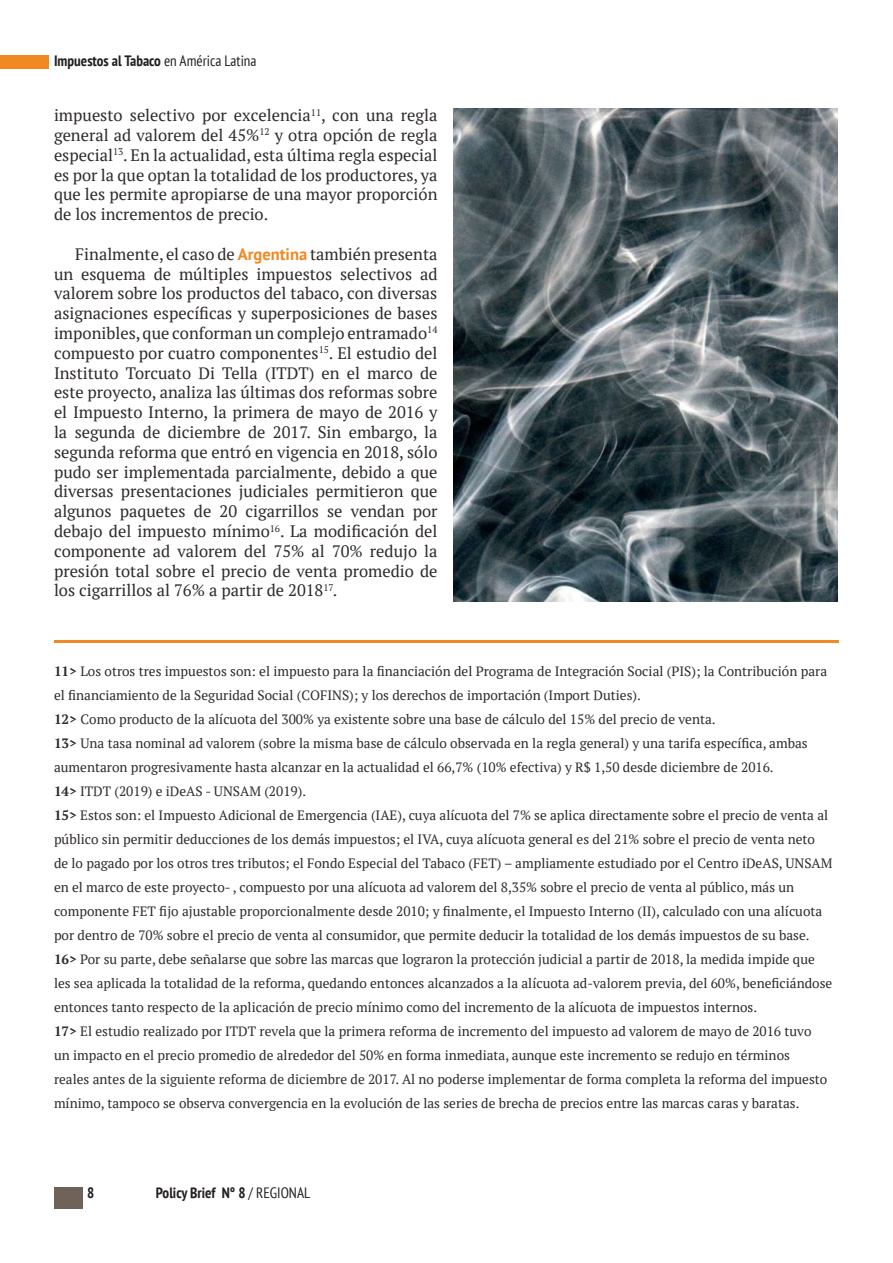
<style>
.page{position:relative;width:893px;height:1263px;background:#fff}
.page>*{position:absolute;margin:0;border:0;box-sizing:border-box;transform-origin:0 0}
.t1{font:16.5px/19.8px "PT Serif";color:#2f2a2c;text-align:justify}
.t2{font:700 condensed 15px "PT Sans";color:#231f20}
.t3{font:13.5px/24px "PT Serif";color:#2f2a2c}
.s1{font-weight:400}
.s2{font-family:"PT Sans";font-weight:700;color:#f08921}
.s3{font-weight:700}
</style>
<div class="page">
<div style="left:54px;top:1187px;width:29px;height:22px;background:#6f6359"></div>
<div style="left:0;top:55px;width:49px;height:13px;background:#f08921"></div>
<hr style="left:54px;top:640px;width:785px;height:3px;background:#f08921">
<img style="left:454px;top:108px;width:383px;height:494px">
<p class="t2" style="left:54px;top:51px;width:204px">Impuestos al Tabaco <span class="s1">en América Latina</span></p>
<p class="t1" style="left:54px;top:105px;width:385px">impuesto selectivo por excelencia<sup>11</sup>, con una regla general ad valorem del 45%<sup>12</sup> y otra opción de regla especial<sup>13</sup>. En la actualidad, esta última regla especial es por la que optan la totalidad de los productores, ya que les permite apropiarse de una mayor proporción de los incrementos de precio.</p>
<p class="t1" style="left:54px;top:244px;width:385px;text-indent:21px">Finalmente, el caso de <span class="s2">Argentina</span> también presenta un esquema de múltiples impuestos selectivos ad valorem sobre los productos del tabaco, con diversas asignaciones específicas y superposiciones de bases imponibles, que conforman un complejo entramado<sup>14 </sup>compuesto por cuatro componentes<sup>15</sup>. El estudio del Instituto Torcuato Di Tella (ITDT) en el marco de este proyecto, analiza las últimas dos reformas sobre el Impuesto Interno, la primera de mayo de 2016 y la segunda de diciembre de 2017. Sin embargo, la segunda reforma que entró en vigencia en 2018, sólo pudo ser implementada parcialmente, debido a que diversas presentaciones judiciales permitieron que algunos paquetes de 20 cigarrillos se vendan por debajo del impuesto mínimo<sup>16</sup>. La modificación del componente ad valorem del 75% al 70% redujo la presión total sobre el precio de venta promedio de los cigarrillos al 76% a partir de 2018<sup>17</sup>.</p>
<p class="t3" style="left:54px;top:659px;width:780px"><span class="s3">11&gt;</span> Los otros tres impuestos son: el impuesto para la financiación del Programa de Integración Social (PIS); la Contribución para el financiamiento de la Seguridad Social (COFINS); y los derechos de importación (Import Duties).<br><span class="s3">12&gt;</span> Como producto de la alícuota del 300% ya existente sobre una base de cálculo del 15% del precio de venta.<br><span class="s3">13&gt;</span> Una tasa nominal ad valorem (sobre la misma base de cálculo observada en la regla general) y una tarifa específica, ambas aumentaron progresivamente hasta alcanzar en la actualidad el 66,7% (10% efectiva) y R$ 1,50 desde diciembre de 2016.<br><span class="s3">14&gt;</span> ITDT (2019) e iDeAS - UNSAM (2019).<br><span class="s3">15&gt;</span> Estos son: el Impuesto Adicional de Emergencia (IAE), cuya alícuota del 7% se aplica directamente sobre el precio de venta al público sin permitir deducciones de los demás impuestos; el IVA, cuya alícuota general es del 21% sobre el precio de venta neto de lo pagado por los otros tres tributos; el Fondo Especial del Tabaco (FET) – ampliamente estudiado por el Centro iDeAS, UNSAM en el marco de este proyecto- , compuesto por una alícuota ad valorem del 8,35% sobre el precio de venta al público, más un componente FET fijo ajustable proporcionalmente desde 2010; y finalmente, el Impuesto Interno (II), calculado con una alícuota por dentro de 70% sobre el precio de venta al consumidor, que permite deducir la totalidad de los demás impuestos de su base.<br><span class="s3">16&gt;</span> Por su parte, debe señalarse que sobre las marcas que lograron la protección judicial a partir de 2018, la medida impide que les sea aplicada la totalidad de la reforma, quedando entonces alcanzados a la alícuota ad-valorem previa, del 60%, beneficiándose entonces tanto respecto de la aplicación de precio mínimo como del incremento de la alícuota de impuestos internos.<br><span class="s3">17&gt;</span> El estudio realizado por ITDT revela que la primera reforma de incremento del impuesto ad valorem de mayo de 2016 tuvo<br>un impacto en el precio promedio de alrededor del 50% en forma inmediata, aunque este incremento se redujo en términos<br>reales antes de la siguiente reforma de diciembre de 2017. Al no poderse implementar de forma completa la reforma del impuesto mínimo, tampoco se observa convergencia en la evolución de las series de brecha de precios entre las marcas caras y baratas.</p>
<p class="t2" style="left:87px;top:1183px;width:9px">8</p>
<p class="t2" style="left:156px;top:1183px;width:156px">Policy Brief N° 8 <span class="s1">/ REGIONAL</span></p>
</div>
